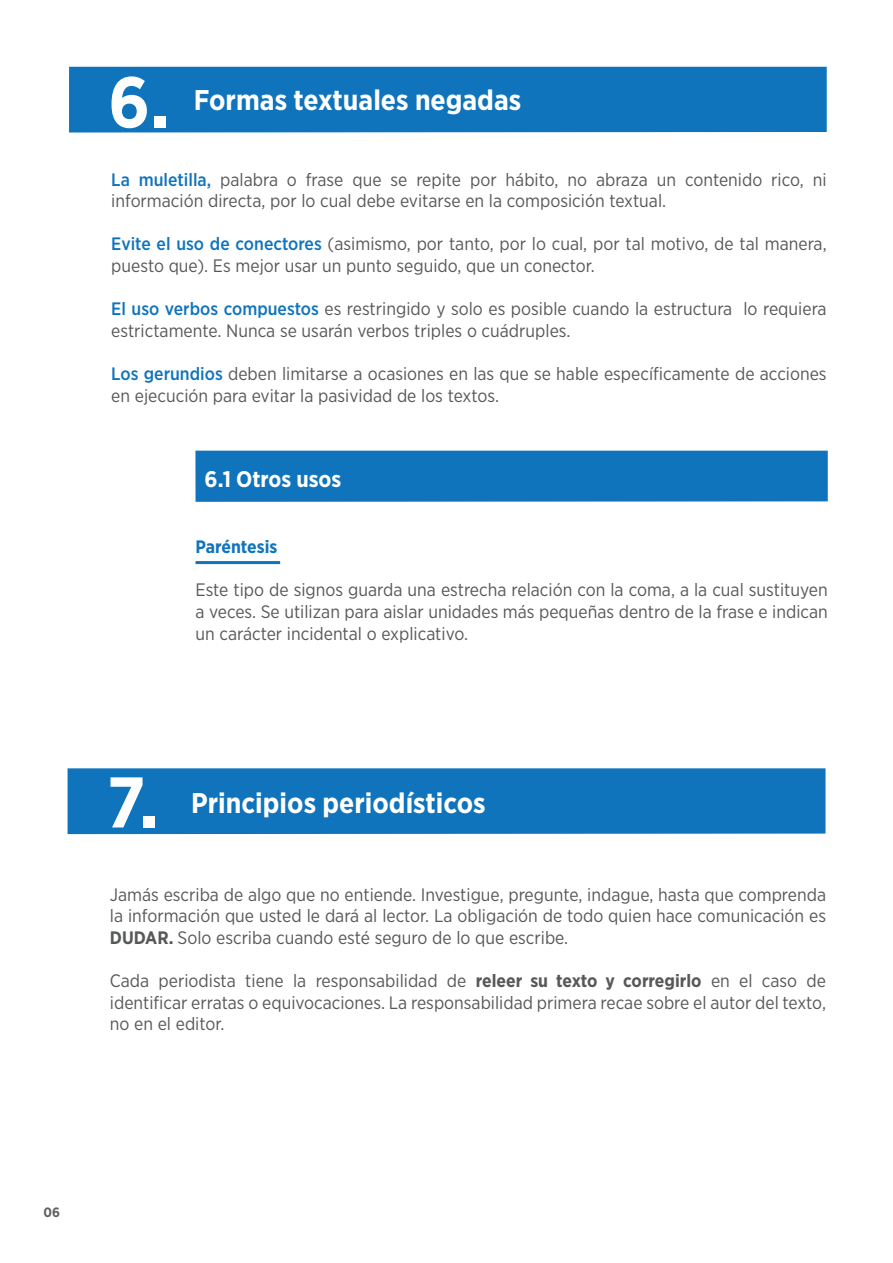
<style>
.page{position:relative;width:893px;height:1263px;background:#fff}
.page>*{position:absolute;margin:0;border:0;box-sizing:border-box;transform-origin:0 0}
.t1{font:700 71.55px "Gotham Narrow";color:#fff}
.t2{font:700 28.5px "Gotham Narrow";color:#fff}
.t3{font:700 22.5px "Gotham Narrow";color:#fff}
.t4{font:18px/21.6px "Gotham Narrow";color:#57585a}
.t5{font:700 18px "Gotham Narrow";color:#1074bc}
.t6{font:700 13.5px "Gotham Narrow";color:#606160}
.s1{font-weight:500;color:#1074bc}
.s2{font-weight:700}
</style>
<div class="page">
<div style="left:68px;top:768px;width:757px;height:66px;background:#1074bc"></div>
<div style="left:69px;top:67px;width:758px;height:66px;background:#1074bc"></div>
<div style="left:195px;top:451px;width:633px;height:51px;background:#1074bc"></div>
<hr style="left:196px;top:561px;width:84px;height:3px;background:#1074bc">
<h1 class="t1" style="left:108px;top:56px;width:62px">6.</h1>
<h2 class="t2" style="left:194px;top:82px;width:329px">Formas textuales negadas</h2>
<p class="t4" style="left:111px;top:168px;width:717px"><span class="s1">La muletilla,</span> palabra o frase que se repite por hábito, no abraza un contenido rico, ni información directa, por lo cual debe evitarse en la composición textual.</p>
<p class="t4" style="left:111px;top:233px;width:717px"><span class="s1">Evite el uso de conectores</span> (asimismo, por tanto, por lo cual, por tal motivo, de tal manera, puesto que). Es mejor usar un punto seguido, que un conector.</p>
<p class="t4" style="left:111px;top:298px;width:717px"><span class="s1">El uso verbos compuestos</span> es restringido y solo es posible cuando la estructura lo requiera estrictamente. Nunca se usarán verbos triples o cuádruples.</p>
<p class="t4" style="left:111px;top:362px;width:717px"><span class="s1">Los gerundios</span> deben limitarse a ocasiones en las que se hable específicamente de acciones en ejecución para evitar la pasividad de los textos.</p>
<p class="t3" style="left:205px;top:464px;width:138px">6.1 Otros usos</p>
<p class="t5" style="left:196px;top:535px;width:83px">Paréntesis</p>
<p class="t4" style="left:196px;top:579px;width:634px;text-align:justify">Este tipo de signos guarda una estrecha relación con la coma, a la cual sustituyen a veces. Se utilizan para aislar unidades más pequeñas dentro de la frase e indican un carácter incidental o explicativo.</p>
<h1 class="t1" style="left:107px;top:756px;width:53px">7.</h1>
<h2 class="t2" style="left:191px;top:785px;width:296px">Principios periodísticos</h2>
<p class="t4" style="left:110px;top:883px;width:718px;text-align:justify">Jamás escriba de algo que no entiende. Investigue, pregunte, indague, hasta que comprenda la información que usted le dará al lector. La obligación de todo quien hace comunicación es <span class="s2">DUDAR.</span> Solo escriba cuando esté seguro de lo que escribe.</p>
<p class="t4" style="left:110px;top:970px;width:718px;text-align:justify">Cada periodista tiene la responsabilidad de <span class="s2">releer su texto y corregirlo</span> en el caso de identificar erratas o equivocaciones. La responsabilidad primera recae sobre el autor del texto, no en el editor.</p>
<p class="t6" style="left:43px;top:1203px;width:18px">06</p>
</div>
